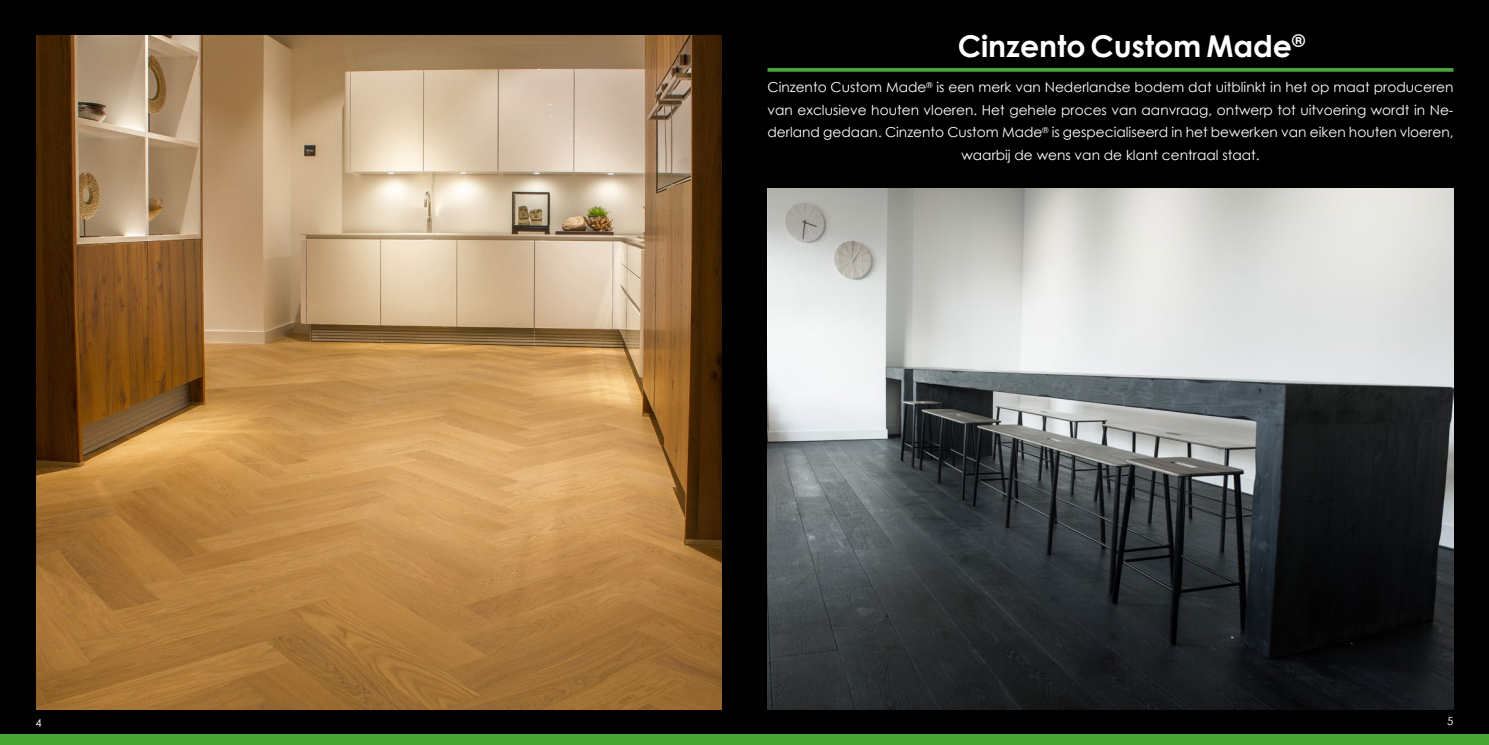
<style>
.page{position:relative;width:1489px;height:745px;background:#fff}
.page>*{position:absolute;margin:0;border:0;box-sizing:border-box;transform-origin:0 0}
.t1{font:700 30px "Century Gothic";color:#fff}
.t2{font:13.75px/22.5px "Century Gothic";color:#fff;text-align:center}
.t3{font:11.25px "Century Gothic";color:#fff}
</style>
<div class="page">
<div style="left:0;top:0;width:1488px;height:744px;background:#000"></div>
<div style="left:0;top:733px;width:1488px;height:11px;background:#48a734"></div>
<img style="left:36px;top:35px;width:685px;height:674px">
<img style="left:767px;top:189px;width:686px;height:520px">
<svg style="left:767px;top:68px;width:686px;height:4px;background:#449937"></svg>
<h1 class="t1" style="left:957px;top:23px;width:349px">Cinzento Custom Made<sup>®</sup></h1>
<p class="t2" style="left:767px;top:76px;width:687px">Cinzento Custom Made<sup>®</sup> is een merk van Nederlandse bodem dat uitblinkt in het op maat produceren van exclusieve houten vloeren. Het gehele proces van aanvraag, ontwerp tot uitvoering wordt in Ne&shy;derland gedaan. Cinzento Custom Made<sup>®</sup> is gespecialiseerd in het bewerken van eiken houten vloeren, waarbij de wens van de klant centraal staat.</p>
<p class="t3" style="left:35px;top:714px;width:8px">4</p>
<p class="t3" style="left:1447px;top:712px;width:8px">5</p>
</div>
